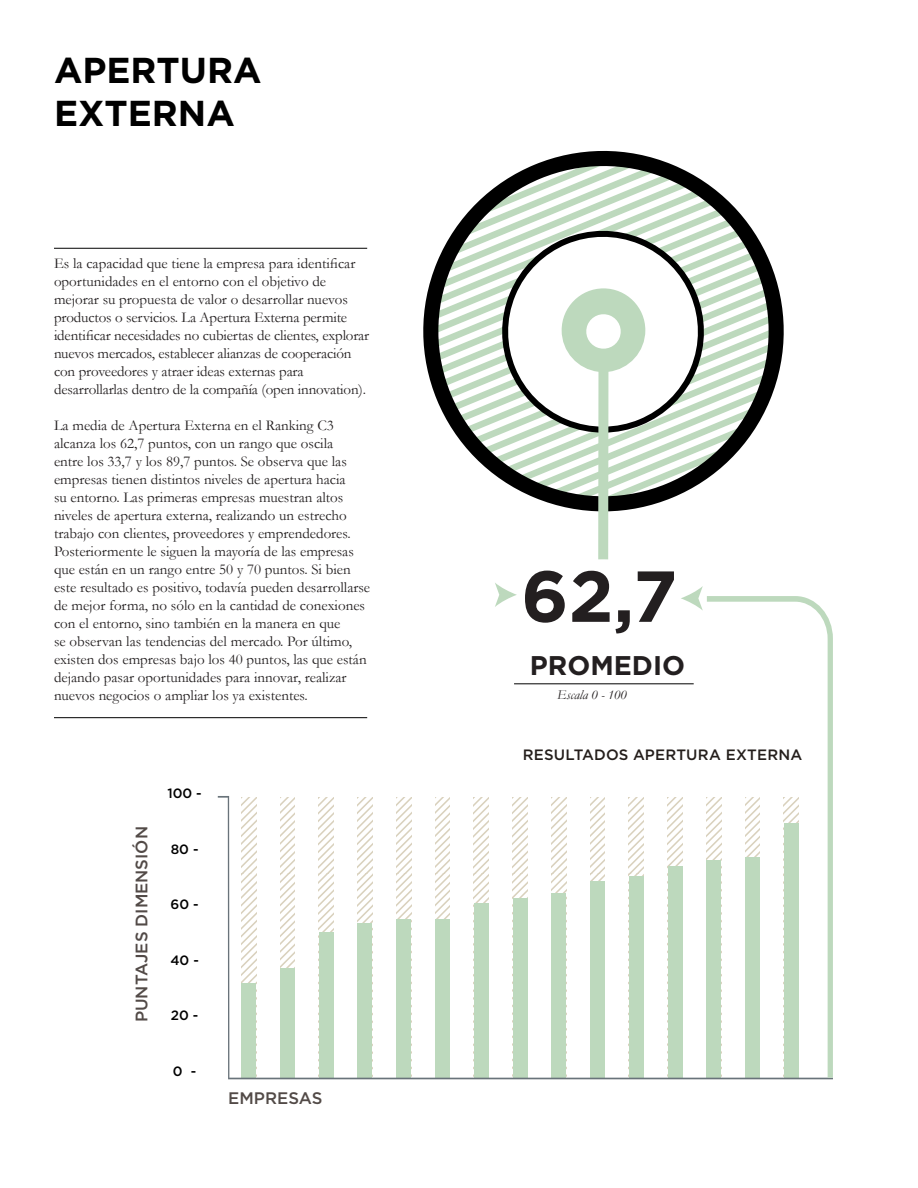
<style>
.page{position:relative;width:918px;height:1188px;background:#fff}
.page>*{position:absolute;margin:0;border:0;box-sizing:border-box;transform-origin:0 0}
.t1{font:700 72px "Gotham";color:#231f20}
.t2{font:700 36px "Gotham";color:#000}
.t3{font:700 27px "Gotham";color:#231f20}
.t4{font:500 16.65px "Gotham";color:#524a47}
.t5{font:15px/18px "Garamond";color:#231f20}
.t6{font:500 15px "Gotham";letter-spacing:.01em;color:#241e1b}
.t7{font:500 13.5px "Gotham";color:#000}
.t8{font:italic 13.5px "Garamond";color:#231f20}
</style>
<div class="page">
<hr style="left:54px;top:248px;width:313px;height:1px;background:#000">
<hr style="left:54px;top:717px;width:313px;height:1px;background:#000">
<svg style="left:218px;top:796px;width:487px;height:283px"></svg>
<hr style="left:514px;top:684px;width:180px;height:1px;background:#000">
<svg style="left:423px;top:150px;width:361px;height:331px"></svg>
<svg style="left:494px;top:223px;width:218px;height:209px"></svg>
<svg style="left:502px;top:231px;width:202px;height:328px"></svg>
<svg style="left:495px;top:583px;width:22px;height:24px"></svg>
<svg style="left:705px;top:596px;width:128px;height:484px"></svg>
<svg style="left:681px;top:586px;width:22px;height:25px"></svg>
<p class="t2" style="left:54px;top:46px;width:209px">APERTURA</p>
<p class="t2" style="left:54px;top:89px;width:182px">EXTERNA</p>
<p class="t5" style="left:54px;top:254px;width:317px">Es la capacidad que tiene la empresa para identificar oportunidades en el entorno con el objetivo de mejorar su propuesta de valor o desarrollar nuevos productos o servicios. La Apertura Externa permite identificar necesidades no cubiertas de clientes, explorar nuevos mercados, establecer alianzas de cooperación con proveedores y atraer ideas externas para desarrollarlas dentro de la compañía (open innovation).</p>
<p class="t5" style="left:54px;top:416px;width:318px">La media de Apertura Externa en el Ranking C3 alcanza los 62,7 puntos, con un rango que oscila<br>entre los 33,7 y los 89,7 puntos. Se observa que las empresas tienen distintos niveles de apertura hacia<br>su entorno. Las primeras empresas muestran altos niveles de apertura externa, realizando un estrecho trabajo con clientes, proveedores y emprendedores.<br>Posteriormente le siguen la mayoría de las empresas que están en un rango entre 50 y 70 puntos. Si bien este resultado es positivo, todavía pueden desarrollarse de mejor forma, no sólo en la cantidad de conexiones con el entorno, sino también en la manera en que<br>se observan las tendencias del mercado. Por último, existen dos empresas bajo los 40 puntos, las que están dejando pasar oportunidades para innovar, realizar nuevos negocios o ampliar los ya existentes.</p>
<p class="t4" style="left:131px;top:1022px;width:198px;rotate:-90deg">PUNTAJES DIMENSIÓN</p>
<p class="t7" style="left:167px;top:785px;width:36px">100 -</p>
<p class="t7" style="left:171px;top:840px;width:29px">80 -</p>
<p class="t7" style="left:171px;top:896px;width:30px">60 -</p>
<p class="t7" style="left:170px;top:951px;width:30px">40 -</p>
<p class="t7" style="left:171px;top:1007px;width:29px">20 -</p>
<p class="t7" style="left:173px;top:1062px;width:25px">0 -</p>
<p class="t4" style="left:228px;top:1087px;width:96px">EMPRESAS</p>
<p class="t1" style="left:521px;top:549px;width:158px">62,7</p>
<p class="t3" style="left:530px;top:648px;width:157px">PROMEDIO</p>
<p class="t8" style="left:557px;top:686px;width:71px">Escala 0 - 100</p>
<p class="t6" style="left:523px;top:745px;width:281px">RESULTADOS APERTURA EXTERNA</p>
</div>
